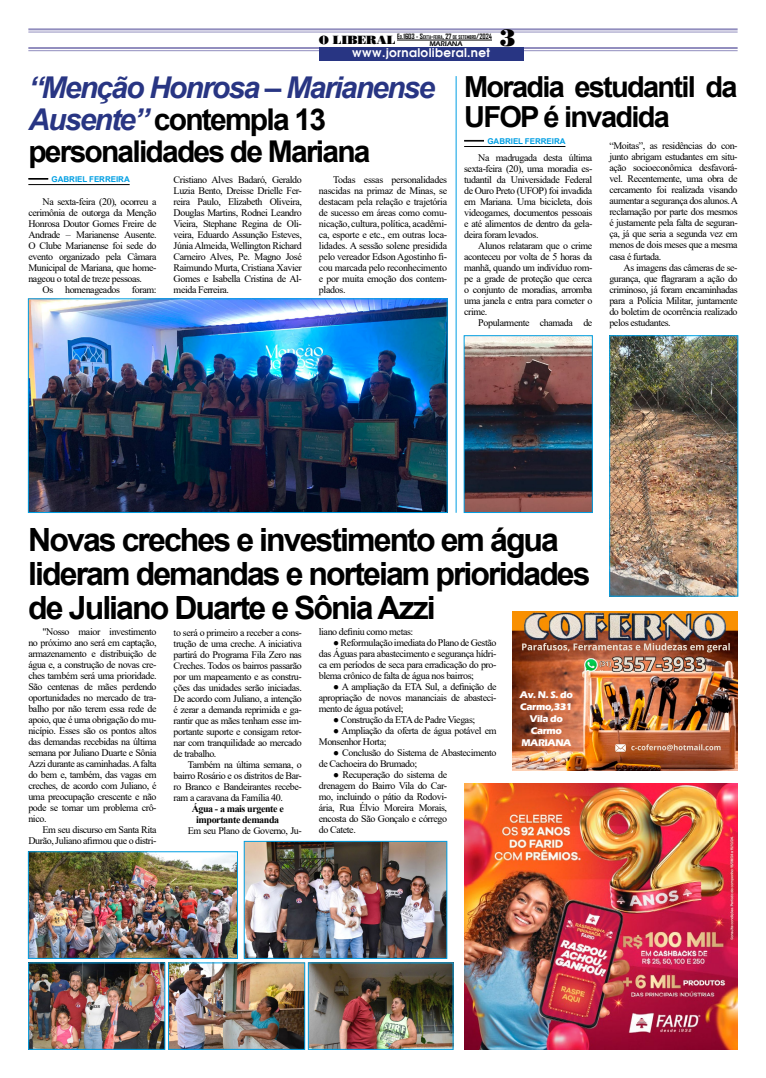
<style>
.page{position:relative;width:766px;height:1078px;background:#fff}
.page>*{position:absolute;margin:0;border:0;box-sizing:border-box;transform-origin:0 0}
.t1{font:700 32px/34px "Arial";letter-spacing:-.06em;color:#000}
.t2{font:700 30px/32px "Arial";letter-spacing:-.06em;color:#000}
.t3{font:700 29px/30px "Arial";letter-spacing:-.06em;color:#000}
.t4{font:24px "Bodnoff";color:#000}
.t5{font:12px "Avalon";letter-spacing:.03em;color:#fff}
.t6{font:10px/11px "Times New Roman";letter-spacing:-.04em;color:#000;text-align:justify}
.t7{font:700 10px/12px "Eras ITC";letter-spacing:-.04em;color:#fff;text-align:center}
.t8{font:700 10px/11px "Times New Roman";letter-spacing:-.04em;color:#000;text-align:center}
.t9{font:700 8px "Arial";letter-spacing:-.005em;color:#009fe3}
.t10{font:7px "Erie Black";color:#000}
.t11{font:700 4.9px "Agency FB";color:#000}
.s1{font-family:"Bodnoff";font-weight:400;font-size:12px}
.s2{font-size:7px}
.s3{font-style:italic;color:#283583}
</style>
<div class="page">
<hr style="left:28px;top:47px;width:709px;height:2px;background:#918dbe">
<hr style="left:28px;top:50px;width:709px;height:1px;background:#918dbe">
<div style="left:319px;top:47px;width:204px;height:13px;background:#283583"></div>
<hr style="left:28px;top:28px;width:709px;height:2px;background:#918dbe">
<hr style="left:28px;top:32px;width:709px;height:1px;background:#918dbe">
<hr style="left:397px;top:40px;width:95px;height:1px;background:#000">
<hr style="left:455px;top:76px;width:1px;height:436px;background:#009fe3">
<hr style="left:464px;top:146px;width:101px;height:1px;background:#000">
<svg style="left:464px;top:140px;width:20px;height:2px"></svg>
<hr style="left:28px;top:184px;width:102px;height:1px;background:#000">
<svg style="left:28px;top:178px;width:20px;height:2px"></svg>
<img style="left:512px;top:611px;width:225px;height:159px">
<img style="left:464px;top:783px;width:273px;height:266px">
<img style="left:465px;top:337px;width:125px;height:173px">
<div style="left:463px;top:335px;width:129px;height:177px;border:1px solid #009fe3"></div>
<img style="left:611px;top:337px;width:125px;height:257px">
<div style="left:609px;top:335px;width:129px;height:261px;border:1px solid #009fe3"></div>
<img style="left:30px;top:300px;width:415px;height:210px">
<div style="left:28px;top:298px;width:419px;height:214px;border:1px solid #009fe3"></div>
<img style="left:30px;top:853px;width:206px;height:103px">
<div style="left:28px;top:851px;width:210px;height:107px;border:1px solid #009fe3"></div>
<img style="left:246px;top:842px;width:199px;height:114px">
<div style="left:244px;top:840px;width:203px;height:118px;border:1px solid #009fe3"></div>
<img style="left:30px;top:964px;width:133px;height:83px">
<img style="left:170px;top:964px;width:133px;height:83px">
<div style="left:168px;top:962px;width:137px;height:87px;border:1px solid #009fe3"></div>
<img style="left:310px;top:964px;width:141px;height:83px">
<h3 class="t4" style="left:499px;top:22px;width:18px">3</h3>
<h3 class="t3" style="left:464px;top:72px;width:275px">Moradia estudantil da<br>UFOP é invadida</h3>
<p class="t9" style="left:487px;top:135px;width:80px">GABRIEL FERREIRA</p>
<p class="t11" style="left:319px;top:34px;width:174px"><span class="s1">O LIBERAL</span> <span class="s2">E</span>D<span class="s2">.1603 - S</span>EXTA<span class="s2">-</span>FEIRA<span class="s2">, 27</span> DE SETEMBRO<span class="s2">/2024</span></p>
<p class="t5" style="left:352px;top:45px;width:140px">www.jornaloliberal.net</p>
<h2 class="t2" style="left:28px;top:72px;width:408px"><span class="s3">“Menção Honrosa – Marianense<br>Ausente”</span> contempla 13 personalidades de Mariana</h2>
<p class="t10" style="left:429px;top:39px;width:34px">MARIANA</p>
<p class="t6" style="left:609px;top:140px;width:130px">“Moitas”, as residências do con&shy;junto abrigam estudantes em situ&shy;ação socioeconômica desfavorá&shy;vel. Recentemente, uma obra de cercamento foi realizada visando aumentar a segurança dos alunos. A reclamação por parte dos mesmos é justamente pela falta de seguran&shy;ça, já que seria a segunda vez em menos de dois meses que a mesma casa é furtada.</p>
<p class="t6" style="left:609px;top:261px;width:130px;text-indent:14px">As imagens das câmeras de se&shy;gurança, que flagraram a ação do criminoso, já foram encaminhadas para a Polícia Militar, juntamente do boletim de ocorrência realizado pelos estudantes.</p>
<p class="t6" style="left:464px;top:151px;width:130px;text-indent:14px">Na madrugada desta última sexta-feira (20), uma moradia es&shy;tudantil da Universidade Federal de Ouro Preto (UFOP) foi invadida em Mariana. Uma bicicleta, dois videogames, documentos pessoais e até alimentos de dentro da gela&shy;deira foram levados.</p>
<p class="t6" style="left:464px;top:239px;width:130px;text-indent:14px">Alunos relataram que o crime aconteceu por volta de 5 horas da manhã, quando um indivíduo rom&shy;pe a grade de proteção que cerca o conjunto de moradias, arromba uma janela e entra para cometer o crime.</p>
<p class="t6" style="left:478px;top:316px;width:115px">Popularmente chamada de</p>
<p class="t6" style="left:173px;top:174px;width:130px">Cristiano Alves Badaró, Geraldo Luzia Bento, Dreisse Drielle Fer&shy;reira Paulo, Elizabeth Oliveira, Douglas Martins, Rodnei Leandro Vieira, Stephane Regina de Oli&shy;veira, Eduardo Assunção Esteves, Júnia Almeida, Wellington Richard Carneiro Alves, Pe. Magno José Raimundo Murta, Cristiana Xavier Gomes e Isabella Cristina de Al&shy;meida Ferreira.</p>
<p class="t6" style="left:319px;top:174px;width:130px;text-indent:14px">Todas essas personalidades nascidas na primaz de Minas, se destacam pela relação e trajetória de sucesso em áreas como comu&shy;nicação, cultura, política, acadêmi&shy;ca, esporte e etc., em outras loca&shy;lidades. A sessão solene presidida pelo vereador Edson Agostinho fi&shy;cou marcada pelo reconhecimento e por muita emoção dos contem&shy;plados.</p>
<p class="t9" style="left:52px;top:173px;width:80px">GABRIEL FERREIRA</p>
<p class="t6" style="left:28px;top:195px;width:130px;text-indent:14px">Na sexta-feira (20), ocorreu a cerimônia de outorga da Menção Honrosa Doutor Gomes Freire de Andrade – Marianense Ausente.<br>O Clube Marianense foi sede do evento organizado pela Câmara Municipal de Mariana, que home&shy;nageou o total de treze pessoas.</p>
<p class="t6" style="left:43px;top:283px;width:115px">Os homenageados foram:</p>
<h1 class="t1" style="left:28px;top:523px;width:563px">Novas creches e investimento em água lideram demandas e norteiam prioridades de Juliano Duarte e Sônia Azzi</h1>
<p class="t6" style="left:28px;top:626px;width:130px;text-indent:14px">"Nosso maior investimento no próximo ano será em captação, armazenamento e distribuição de água e, a construção de novas cre&shy;ches também será uma prioridade.<br>São centenas de mães perdendo oportunidades no mercado de tra&shy;balho por não terem essa rede de apoio, que é uma obrigação do mu&shy;nicípio. Esses são os pontos altos das demandas recebidas na última semana por Juliano Duarte e Sônia Azzi durante as caminhadas. A falta do bem e, também, das vagas em creches, de acordo com Juliano, é uma preocupação crescente e não pode se tornar um problema crô&shy;nico.</p>
<p class="t6" style="left:28px;top:824px;width:130px;text-align:right">Em seu discurso em Santa Rita<br>Durão, Juliano afirmou que o distri-</p>
<p class="t6" style="left:173px;top:626px;width:130px">to será o primeiro a receber a cons&shy;trução de uma creche. A iniciativa partirá do Programa Fila Zero nas Creches. Todos os bairros passarão por um mapeamento e as constru&shy;ções das unidades serão iniciadas.<br>De acordo com Juliano, a intenção é zerar a demanda reprimida e ga&shy;rantir que as mães tenham esse im&shy;portante suporte e consigam retor&shy;nar com tranquilidade ao mercado de trabalho.</p>
<p class="t6" style="left:173px;top:758px;width:130px;text-indent:14px">Também na última semana, o bairro Rosário e os distritos de Bar&shy;ro Branco e Bandeirantes recebe&shy;ram a caravana da Família 40.</p>
<p class="t8" style="left:192px;top:802px;width:94px">Água - a mais urgente e importante demanda</p>
<p class="t6" style="left:188px;top:824px;width:115px">Em seu Plano de Governo, Ju-</p>
<p class="t6" style="left:319px;top:626px;width:96px">liano definiu como metas:</p>
<p class="t6" style="left:319px;top:637px;width:179px;text-indent:14px">● Reformulação imediata do Plano de Gestão das Águas para abastecimento e segurança hídri&shy;ca em períodos de seca para erradicação do pro&shy;blema crônico de falta de água nos bairros;</p>
<p class="t6" style="left:319px;top:681px;width:179px;text-indent:14px">● A ampliação da ETA Sul, a definição de apropriação de novos mananciais de abasteci&shy;mento de água potável;</p>
<p class="t6" style="left:333px;top:714px;width:144px">● Construção da ETA de Padre Viegas;</p>
<p class="t6" style="left:319px;top:725px;width:179px;text-indent:14px">● Ampliação da oferta de água potável em<br>Monsenhor Horta;</p>
<p class="t6" style="left:319px;top:747px;width:179px;text-indent:14px">● Conclusão do Sistema de Abastecimento de Cachoeira do Brumado;</p>
<p class="t6" style="left:319px;top:769px;width:130px;text-indent:14px">● Recuperação do sistema de drenagem do Bairro Vila do Car&shy;mo, incluindo o pátio da Rodovi&shy;ária, Rua Élvio Moreira Morais, encosta do São Gonçalo e córrego do Catete.</p>
<p class="t7" style="left:520px;top:688px;width:54px">Av. N. S. do<br>Carmo,331<br>Vila do<br>Carmo<br>MARIANA</p>
</div>
